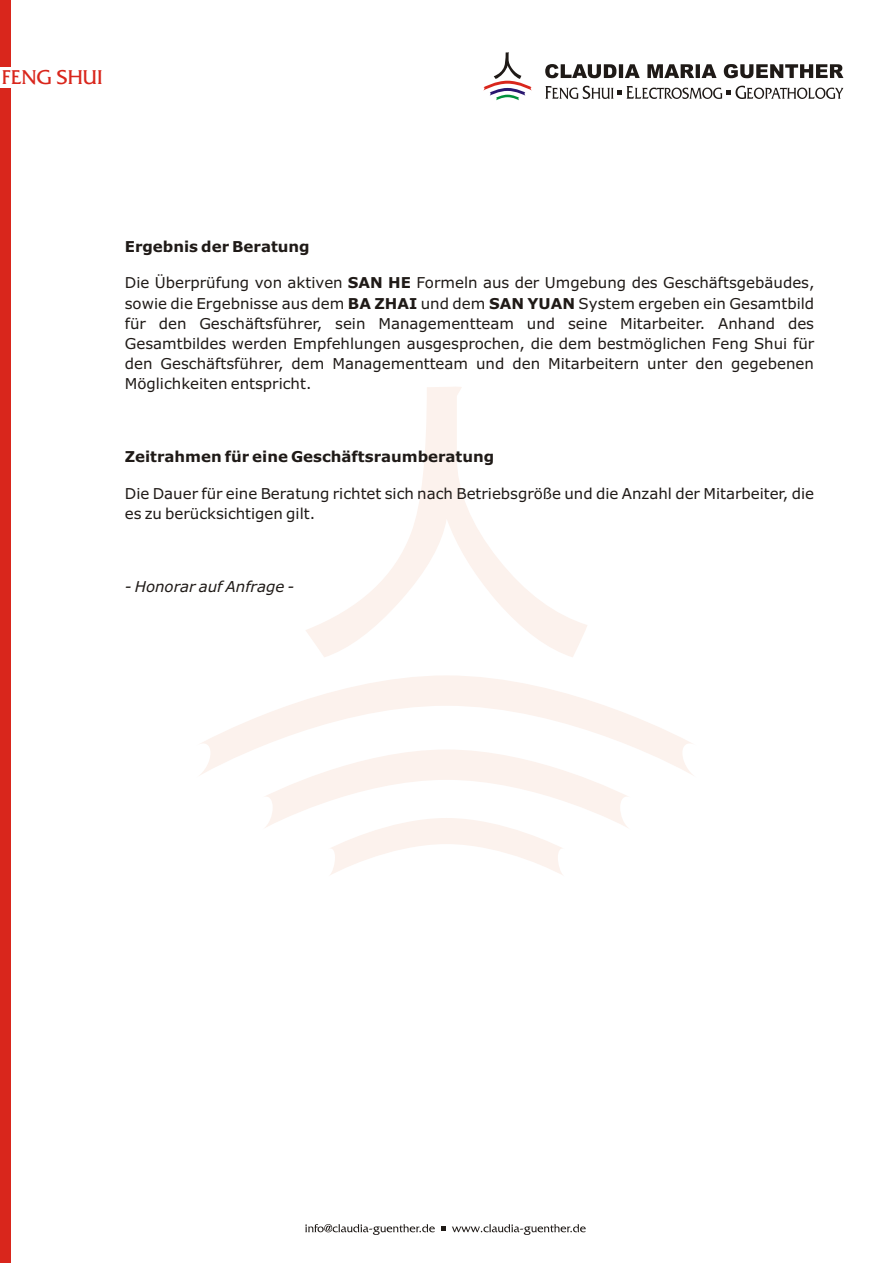
<style>
.page{position:relative;width:894px;height:1263px;background:#fff}
.page>*{position:absolute;margin:0;border:0;box-sizing:border-box;transform-origin:0 0}
.t1{font:21px "France";color:#d9261c}
.t2{font:15px/20.2px "Verdana";color:#1f1a17;text-align:justify}
.t3{font:700 15px "Verdana";color:#1f1a17}
.t4{font:italic 15px "Verdana";color:#1f1a17}
.s1{font-weight:700}
</style>
<div class="page">
<div style="left:0;top:0;width:10px;height:1263px;background:#d9261c"></div>
<div style="left:0;top:67px;width:185px;height:21px;background:#fff"></div>
<svg style="left:306px;top:387px;width:281px;height:270px"></svg>
<svg style="left:199px;top:675px;width:495px;height:101px"></svg>
<svg style="left:262px;top:750px;width:369px;height:125px"></svg>
<svg style="left:483px;top:52px;width:49px;height:48px"></svg>
<svg style="left:545px;top:86px;width:298px;height:13px"></svg>
<svg style="left:545px;top:64px;width:298px;height:14px"></svg>
<svg style="left:305px;top:1224px;width:281px;height:11px"></svg>
<h1 class="t1" style="left:2px;top:70px;width:102px">FENG SHUI</h1>
<p class="t3" style="left:125px;top:240px;width:186px">Ergebnis der Beratung</p>
<p class="t2" style="left:125px;top:274px;width:691px">Die Überprüfung von aktiven <span class="s1">SAN HE</span> Formeln aus der Umgebung des Geschäftsgebäudes, sowie die Ergebnisse aus dem <span class="s1">BA ZHAI</span> und dem <span class="s1">SAN YUAN</span> System ergeben ein Gesamtbild für den Geschäftsführer, sein Managementteam und seine Mitarbeiter. Anhand des Gesamtbildes werden Empfehlungen ausgesprochen, die dem bestmöglichen Feng Shui für den Geschäftsführer, dem Managementteam und den Mitarbeitern unter den gegebenen Möglichkeiten entspricht.</p>
<p class="t3" style="left:125px;top:451px;width:371px">Zeitrahmen für eine Geschäftsraumberatung</p>
<p class="t2" style="left:125px;top:485px;width:691px">Die Dauer für eine Beratung richtet sich nach Betriebsgröße und die Anzahl der Mitarbeiter, die es zu berücksichtigen gilt.</p>
<p class="t4" style="left:125px;top:581px;width:171px">- Honorar auf Anfrage -</p>
</div>
